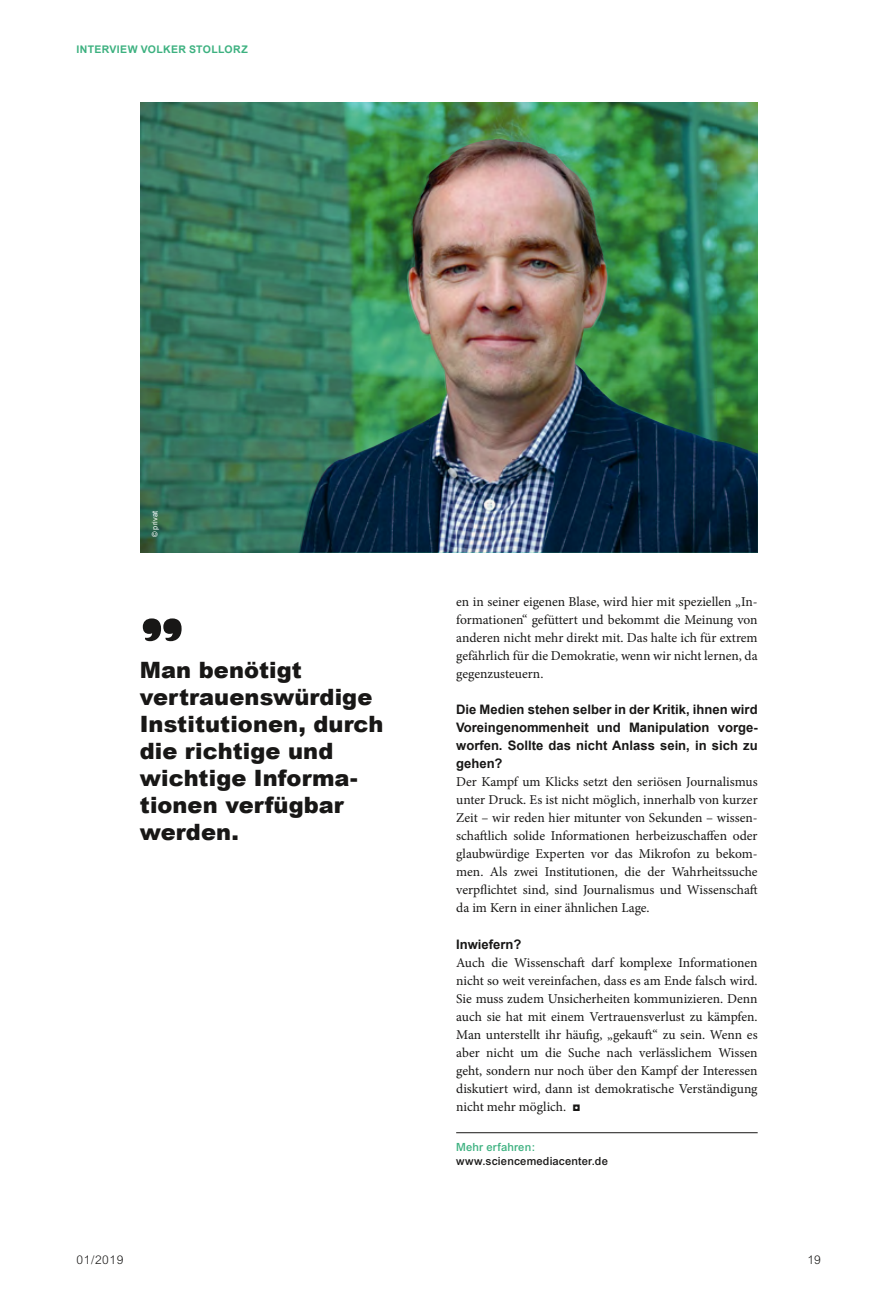
<style>
.page{position:relative;width:872px;height:1306px;background:#fff}
.page>*{position:absolute;margin:0;border:0;box-sizing:border-box;transform-origin:0 0}
.t1{font:900 54px "Stanley Slab";color:#181716}
.t2{font:900 22.5px/27px "Arial";letter-spacing:.005em;color:#181716}
.t3{font:13.5px/18px "Minion Pro";color:#181716;text-align:justify}
.t4{font:700 13.05px/18px "Arial";color:#181716;text-align:justify}
.t5{font:300 12px "Arial";letter-spacing:.05em;color:#181716}
.t6{font:500 11.25px "Arial";letter-spacing:.015em;color:#181716}
.t7{font:500 11.25px "Arial";letter-spacing:.015em;color:#3db180}
.t8{font:700 10.5px "Arial";letter-spacing:.03em;color:#3db180}
.t9{font:7.5px "Arial";letter-spacing:.02em;color:#fff}
.s1{font-family:"Arial";font-weight:900}
</style>
<div class="page">
<svg style="left:140px;top:102px;width:617px;height:450px;background:#3a7c5d"></svg>
<img style="left:300px;top:139px;width:457px;height:413px">
<hr style="left:456px;top:1132px;width:301px;height:1px;background:#181716">
<p class="t8" style="left:77px;top:43px;width:173px">INTERVIEW VOLKER STOLLORZ</p>
<p class="t9" style="left:150px;top:537px;width:28px;rotate:-90deg">© privat</p>
<h1 class="t1" style="left:140px;top:569px;width:46px">„</h1>
<h2 class="t2" style="left:140px;top:656px;width:245px">Man benötigt vertrauenswürdige<br>Institutionen, durch die richtige und wichtige Informa&shy;tionen verfügbar werden.</h2>
<p class="t3" style="left:456px;top:593px;width:303px">en in seiner eigenen Blase, wird hier mit speziellen „In&shy;formationen“ gefüttert und bekommt die Meinung von anderen nicht mehr direkt mit. Das halte ich für extrem gefährlich für die Demokratie, wenn wir nicht lernen, da gegenzusteuern.</p>
<p class="t4" style="left:456px;top:701px;width:303px">Die Medien stehen selber in der Kritik, ihnen wird Voreingenommenheit und Manipulation vorge&shy;worfen. Sollte das nicht Anlass sein, in sich zu gehen?</p>
<p class="t3" style="left:456px;top:773px;width:303px">Der Kampf um Klicks setzt den seriösen Journalismus unter Druck. Es ist nicht möglich, innerhalb von kurzer Zeit – wir reden hier mitunter von Sekunden – wissen&shy;schaftlich solide Informationen herbeizuschaffen oder glaubwürdige Experten vor das Mikrofon zu bekom&shy;men. Als zwei Institutionen, die der Wahrheitssuche verpflichtet sind, sind Journalismus und Wissenschaft da im Kern in einer ähnlichen Lage.</p>
<p class="t4" style="left:456px;top:935px;width:67px">Inwiefern?</p>
<p class="t3" style="left:456px;top:953px;width:303px">Auch die Wissenschaft darf komplexe Informationen nicht so weit vereinfachen, dass es am Ende falsch wird.<br>Sie muss zudem Unsicherheiten kommunizieren. Denn auch sie hat mit einem Vertrauensverlust zu kämpfen.<br>Man unterstellt ihr häufig, „gekauft“ zu sein. Wenn es aber nicht um die Suche nach verlässlichem Wissen geht, sondern nur noch über den Kampf der Interessen diskutiert wird, dann ist demokratische Verständigung nicht mehr möglich. <span class="s1">◘</span></p>
<p class="t7" style="left:456px;top:1140px;width:80px">Mehr erfahren:</p>
<p class="t6" style="left:456px;top:1153px;width:153px">www.sciencemediacenter.de</p>
<p class="t5" style="left:77px;top:1252px;width:48px">01/2019</p>
<p class="t5" style="left:807px;top:1252px;width:15px">19</p>
</div>
